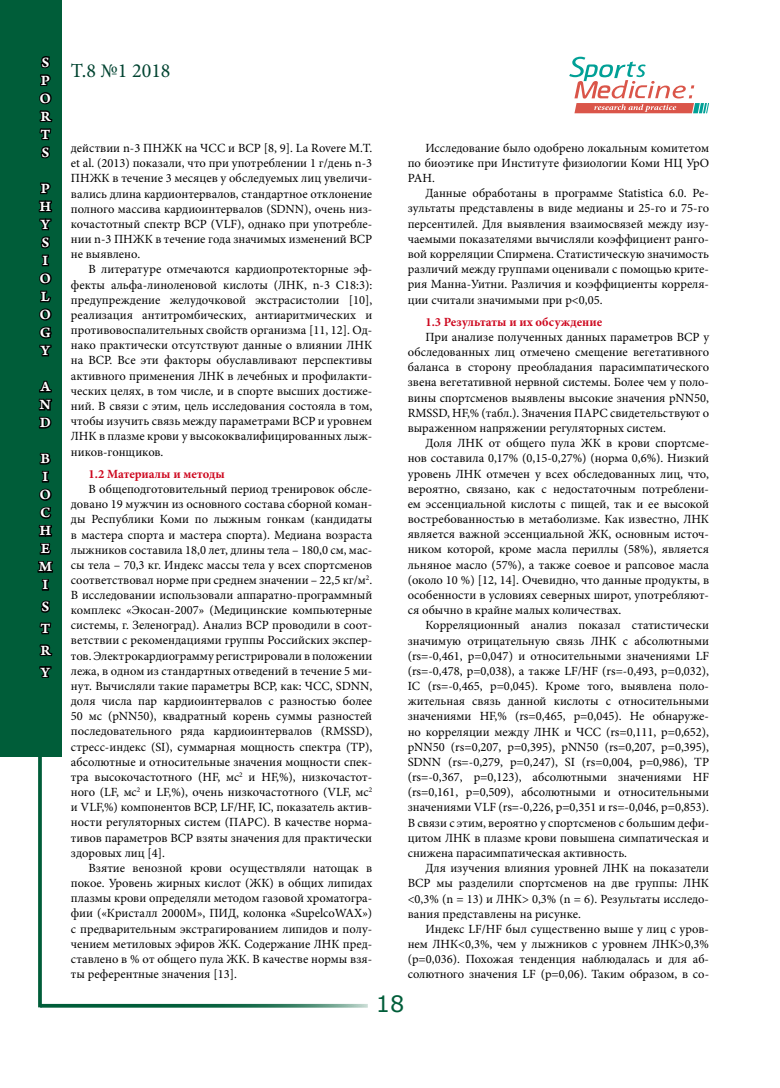
<style>
.page{position:relative;width:780px;height:1088px;background:#fff}
.page>*{position:absolute;margin:0;border:0;box-sizing:border-box;transform-origin:0 0}
.t1{font:22.5px "Verdana";color:#005d39}
.t2{font:20px "Minion Pro";color:#024431}
.t3{font:15px/18px "Arno Pro Smbd Caption";color:#fff}
.t4{font:12.5px/15.1px "Minion Pro";color:#000;text-align:justify}
.t5{font:700 12.5px "Minion Pro";color:#cd071e}
</style>
<div class="page">
<div style="left:0;top:0;width:61px;height:756px;background:#005d39"></div>
<svg style="left:38px;top:756px;width:4px;height:251px"></svg>
<hr style="left:40px;top:1004px;width:328px;height:3px;background:#005d39">
<svg style="left:569px;top:57px;width:140px;height:56px"></svg>
<svg style="left:38px;top:56px;width:15px;height:373px"></svg>
<svg style="left:37px;top:452px;width:16px;height:139px"></svg>
<svg style="left:40px;top:600px;width:10px;height:13px"></svg>
<svg style="left:39px;top:622px;width:14px;height:56px"></svg>
<p class="t3" style="left:40px;top:54px;width:13px">S<br>P<br>O<br>R<br>T<br>S</p>
<p class="t3" style="left:39px;top:180px;width:13px">P<br>H<br>Y<br>S<br>I<br>O<br>L<br>O<br>G<br>Y</p>
<p class="t3" style="left:40px;top:378px;width:13px;text-align:justify">A N D</p>
<p class="t3" style="left:39px;top:450px;width:15px">B<br>I<br>O<br>C<br>H<br>E<br>M<br>I</p>
<p class="t3" style="left:40px;top:596px;width:12px;line-height:21.8px;text-align:justify">S T R Y</p>
<h2 class="t2" style="left:71px;top:57px;width:101px">Т.8 №1 2018</h2>
<p class="t4" style="left:71px;top:140px;width:303px">действии n-3 ПНЖК на ЧСС и ВСР [8, 9]. La Rovere M.T. et al. (2013) показали, что при употреблении 1 г/день n-3<br>ПНЖК в течение 3 месяцев у обследуемых лиц увеличи&shy;вались длина кардионтервалов, стандартное отклонение полного массива кардиоинтервалов (SDNN), очень низ&shy;кочастотный спектр ВСР (VLF), однако при употребле&shy;нии n-3 ПНЖК в течение года значимых изменений ВСР не выявлено.</p>
<p class="t4" style="left:71px;top:262px;width:303px;text-indent:18px">В литературе отмечаются кардиопротекторные эф&shy;фекты альфа-линоленовой кислоты (ЛНК, n-3 С18:3): предупреждение желудочковой экстрасистолии [10], реализация антитромбических, антиаритмических и противовоспалительных свойств организма [11, 12]. Од&shy;нако практически отсутствуют данные о влиянии ЛНК на ВСР. Все эти факторы обуславливают перспективы активного применения ЛНК в лечебных и профилакти&shy;ческих целях, в том числе, и в спорте высших достиже&shy;ний. В связи с этим, цель исследования состояла в том, чтобы изучить связь между параметрами ВСР и уровнем ЛНК в плазме крови у высококвалифицированных лыж&shy;ников-гонщиков.</p>
<p class="t5" style="left:89px;top:465px;width:138px">1.2 Материалы и методы</p>
<p class="t4" style="left:71px;top:481px;width:303px;text-indent:18px">В общеподготовительный период тренировок обсле&shy;довано 19 мужчин из основного состава сборной коман&shy;ды Республики Коми по лыжным гонкам (кандидаты в мастера спорта и мастера спорта). Медиана возраста лыжников составила 18,0 лет, длины тела – 180,0 см, мас&shy;сы тела – 70,3 кг. Индекс массы тела у всех спортсменов соответствовал норме при среднем значении – 22,5 кг/м<sup>2</sup>.<br>В исследовании использовали аппаратно-программный комплекс «Экосан-2007» (Медицинские компьютерные системы, г. Зеленоград). Анализ ВСР проводили в соот&shy;ветствии с рекомендациями группы Российских экспер&shy;тов. Электрокардиограмму регистрировали в положении лежа, в одном из стандартных отведений в течение 5 ми&shy;нут. Вычисляли такие параметры ВСР, как: ЧСС, SDNN, доля числа пар кардиоинтервалов с разностью более 50 мс (pNN50), квадратный корень суммы разностей последовательного ряда кардиоинтервалов (RMSSD), стресс-индекс (SI), суммарная мощность спектра (TP), абсолютные и относительные значения мощности спек&shy;тра высокочастотного (HF, мс<sup>2</sup> и HF,%), низкочастот&shy;ного (LF, мс<sup>2</sup> и LF,%), очень низкочастотного (VLF, мс<sup>2 </sup>и VLF,%) компонентов ВСР, LF/HF, IC, показатель актив&shy;ности регуляторных систем (ПАРС). В качестве норма&shy;тивов параметров ВСР взяты значения для практически здоровых лиц [4].</p>
<p class="t4" style="left:71px;top:860px;width:303px;text-indent:18px">Взятие венозной крови осуществляли натощак в покое. Уровень жирных кислот (ЖК) в общих липидах плазмы крови определяли методом газовой хроматогра&shy;фии («Кристалл 2000М», ПИД, колонка «SupelcoWAX») с предварительным экстрагированием липидов и полу&shy;чением метиловых эфиров ЖК. Содержание ЛНК пред&shy;ставлено в % от общего пула ЖК. В качестве нормы взя&shy;ты референтные значения [13].</p>
<p class="t4" style="left:407px;top:140px;width:303px;text-indent:18px">Исследование было одобрено локальным комитетом по биоэтике при Институте физиологии Коми НЦ УрО РАН.</p>
<p class="t4" style="left:407px;top:186px;width:303px;text-indent:18px">Данные обработаны в программе Statistica 6.0. Ре&shy;зультаты представлены в виде медианы и 25-го и 75-го персентилей. Для выявления взаимосвязей между изу&shy;чаемыми показателями вычисляли коэффициент ранго&shy;вой корреляции Спирмена. Статистическую значимость различий между группами оценивали с помощью крите&shy;рия Манна-Уитни. Различия и коэффициенты корреля&shy;ции считали значимыми при p&lt;0,05.</p>
<p class="t5" style="left:425px;top:313px;width:178px">1.3 Результаты и их обсуждение</p>
<p class="t4" style="left:407px;top:329px;width:303px;text-indent:18px">При анализе полученных данных параметров ВСР у обследованных лиц отмечено смещение вегетативного баланса в сторону преобладания парасимпатического звена вегетативной нервной системы. Более чем у поло&shy;вины спортсменов выявлены высокие значения pNN50, RMSSD, HF,% (табл.). Значения ПАРС свидетельствуют о выраженном напряжении регуляторных систем.</p>
<p class="t4" style="left:407px;top:436px;width:303px;text-indent:18px">Доля ЛНК от общего пула ЖК в крови спортсме&shy;нов составила 0,17% (0,15-0,27%) (норма 0,6%). Низкий уровень ЛНК отмечен у всех обследованных лиц, что, вероятно, связано, как с недостаточным потреблени&shy;ем эссенциальной кислоты с пищей, так и ее высокой востребованностью в метаболизме. Как известно, ЛНК является важной эссенциальной ЖК, основным источ&shy;ником которой, кроме масла периллы (58%), является льняное масло (57%), а также соевое и рапсовое масла (около 10 %) [12, 14]. Очевидно, что данные продукты, в особенности в условиях северных широт, употребляют&shy;ся обычно в крайне малых количествах.</p>
<p class="t4" style="left:407px;top:618px;width:303px;text-indent:18px">Корреляционный анализ показал статистически значимую отрицательную связь ЛНК с абсолютными (rs=-0,461, p=0,047) и относительными значениями LF (rs=-0,478, p=0,038), а также LF/HF (rs=-0,493, p=0,032), IC (rs=-0,465, p=0,045). Кроме того, выявлена поло&shy;жительная связь данной кислоты с относительными значениями HF,% (rs=0,465, p=0,045). Не обнаруже&shy;но корреляции между ЛНК и ЧСС (rs=0,111, p=0,652), pNN50 (rs=0,207, p=0,395), pNN50 (rs=0,207, p=0,395), SDNN (rs=-0,279, p=0,247), SI (rs=0,004, p=0,986), TP (rs=-0,367, p=0,123), абсолютными значениями HF (rs=0,161, p=0,509), абсолютными и относительными значениями VLF (rs=-0,226, p=0,351 и rs=-0,046, p=0,853).<br>В связи с этим, вероятно у спортсменов с большим дефи&shy;цитом ЛНК в плазме крови повышена симпатическая и снижена парасимпатическая активность.</p>
<p class="t4" style="left:407px;top:861px;width:303px;text-indent:18px">Для изучения влияния уровней ЛНК на показатели ВСР мы разделили спортсменов на две группы: ЛНК &lt;0,3% (n = 13) и ЛНК&gt; 0,3% (n = 6). Результаты исследо&shy;вания представлены на рисунке.</p>
<p class="t4" style="left:407px;top:921px;width:303px;text-indent:18px">Индекс LF/HF был существенно выше у лиц с уров&shy;нем ЛНК&lt;0,3%, чем у лыжников с уровнем ЛНК&gt;0,3% (р=0,036). Похожая тенденция наблюдалась и для аб&shy;солютного значения LF (р=0,06). Таким образом, в со-</p>
<h1 class="t1" style="left:375px;top:988px;width:30px">18</h1>
</div>
